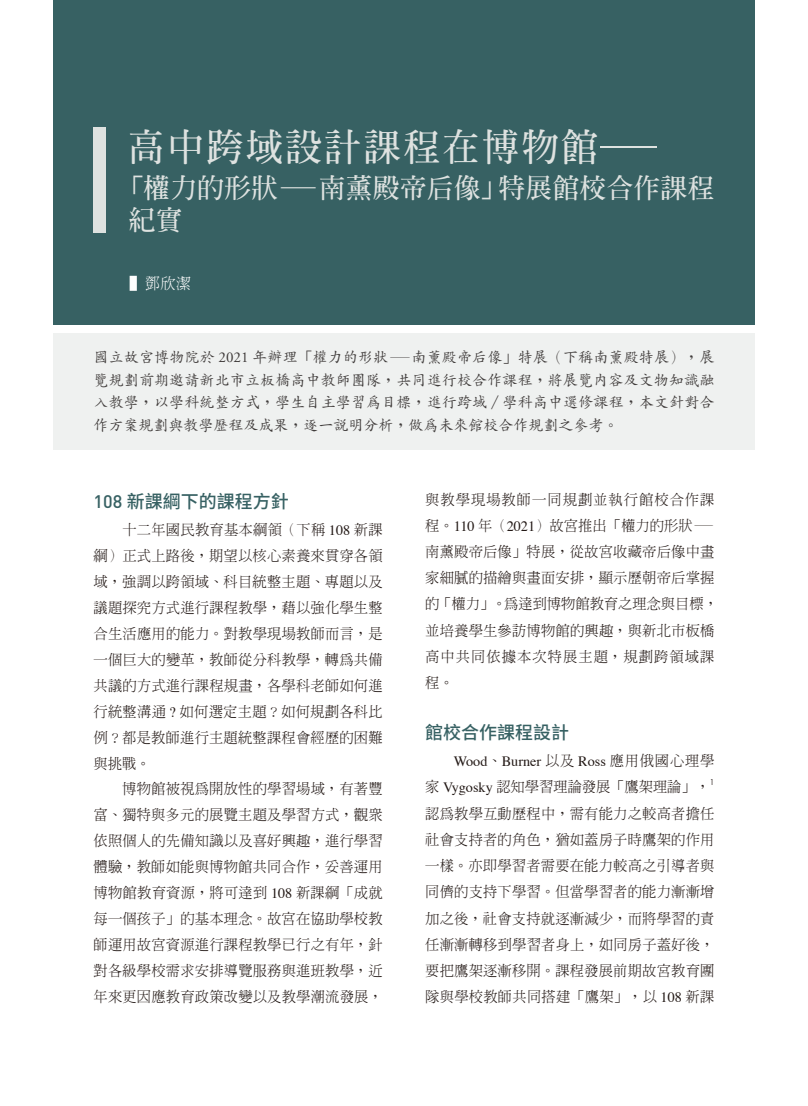
<style>
.page{position:relative;width:808px;height:1106px;background:#fff}
.page>*{position:absolute;margin:0;border:0;box-sizing:border-box;transform-origin:0 0}
.t1{font:700 37.5px "AR Ming B5";letter-spacing:.05em;color:#dee2e0}
.t2{font:700 27px/32.4px "AR Ming B5";color:#dee2e0}
.t3{font:500 18px "Noto Sans CJ Ktc";color:#376163}
.t4{font:500 15px/22.5px "AR Kai B5";color:#3f3b3a;text-align:justify}
.t5{font:300 15px "AR Ming B5";color:#fff}
.t6{font:300 14.25px/26px "AR Ming B5";letter-spacing:.015em;color:#231916}
.t7{font:14.25px "Times";color:#231916}
.t8{font:8.25px "Century Gothic";color:#231916}
.s1{font-family:"Adobe Garamond Pro";font-weight:400}
.s2{font-family:"DIN Pro"}
.s3{font-family:"Times";font-weight:400}
.s4{font-family:"AR Ming B5";font-weight:300}
</style>
<div class="page">
<div style="left:53px;top:0;width:702px;height:324px;background:#376163"></div>
<div style="left:94px;top:128px;width:12px;height:105px;background:#dee2e0"></div>
<div style="left:53px;top:333px;width:702px;height:116px;background:#eff1f0"></div>
<h1 class="t1" style="left:128px;top:128px;width:530px">高中跨域設計課程在博物館─</h1>
<h2 class="t2" style="left:129px;top:171px;width:587px;text-indent:-11px">「權力的形狀—南薰殿帝后像」特展館校合作課程紀實</h2>
<p class="t5" style="left:130px;top:275px;width:63px">▌鄧欣潔</p>
<p class="t4" style="left:94px;top:346px;width:622px">國立故宮博物院於 <span class="s1">2021</span> 年辦理「權力的形狀—南薰殿帝后像」特展（下稱南薰殿特展），展覽規劃前期邀請新北市立板橋高中教師團隊，共同進行校合作課程，將展覽內容及文物知識融入教學，以學科統整方式，學生自主學習為目標，進行跨域／學科高中選修課程，本文針對合作方案規劃與教學歷程及成果，逐一說明分析，做為未來館校合作規劃之參考。</p>
<p class="t3" style="left:94px;top:491px;width:197px"><span class="s2">108</span> 新課綱下的課程方針</p>
<p class="t6" style="left:94px;top:516px;width:291px">　　十二年國民教育基本綱領（下稱 <span class="s3">108</span> 新課綱）正式上路後，期望以核心素養來貫穿各領域，強調以跨領域、科目統整主題、專題以及議題探究方式進行課程教學，藉以強化學生整合生活應用的能力。對教學現場教師而言，是一個巨大的變革，教師從分科教學，轉為共備共議的方式進行課程規畫，各學科老師如何進行統整溝通 <span class="s3">?</span> 如何選定主題？如何規劃各科比例？都是教師進行主題統整課程會經歷的困難與挑戰。<br>　　博物館被視為開放性的學習場域，有著豐富、獨特與多元的展覽主題及學習方式，觀眾依照個人的先備知識以及喜好興趣，進行學習體驗，教師如能與博物館共同合作，妥善運用博物館教育資源，將可達到 <span class="s3">108</span> 新課綱「成就每一個孩子」的基本理念。故宮在協助學校教師運用故宮資源進行課程教學已行之有年，針對各級學校需求安排導覽服務與進班教學，近年來更因應教育政策改變以及教學潮流發展，</p>
<p class="t6" style="left:425px;top:486px;width:294px">與教學現場教師一同規劃並執行館校合作課程。<span class="s3">110</span> 年（<span class="s3">2021</span>）故宮推出「權力的形狀—南薰殿帝后像」特展，從故宮收藏帝后像中畫家細膩的描繪與畫面安排，顯示歷朝帝后掌握的「權力」。為達到博物館教育之理念與目標，並培養學生參訪博物館的興趣，與新北市板橋高中共同依據本次特展主題，規劃跨領域課程。</p>
<p class="t3" style="left:425px;top:722px;width:145px">館校合作課程設計</p>
<p class="t7" style="left:425px;top:752px;width:291px"><span class="s4">　　</span>Wood<span class="s4">、</span>Burner <span class="s4">以及</span> Ross <span class="s4">應用俄國心理學</span></p>
<p class="t6" style="left:425px;top:774px;width:286px">家 <span class="s3">Vygosky</span> 認知學習理論發展「鷹架理論」，</p>
<p class="t8" style="left:710px;top:776px;width:6px">1</p>
<p class="t6" style="left:425px;top:800px;width:291px;text-align:justify">認為教學互動歷程中，需有能力之較高者擔任社會支持者的角色，猶如蓋房子時鷹架的作用一樣。亦即學習者需要在能力較高之引導者與同儕的支持下學習。但當學習者的能力漸漸增加之後，社會支持就逐漸減少，而將學習的責任漸漸轉移到學習者身上，如同房子蓋好後，要把鷹架逐漸移開。課程發展前期故宮教育團隊與學校教師共同搭建「鷹架」，以 <span class="s3">108</span> 新課</p>
</div>
